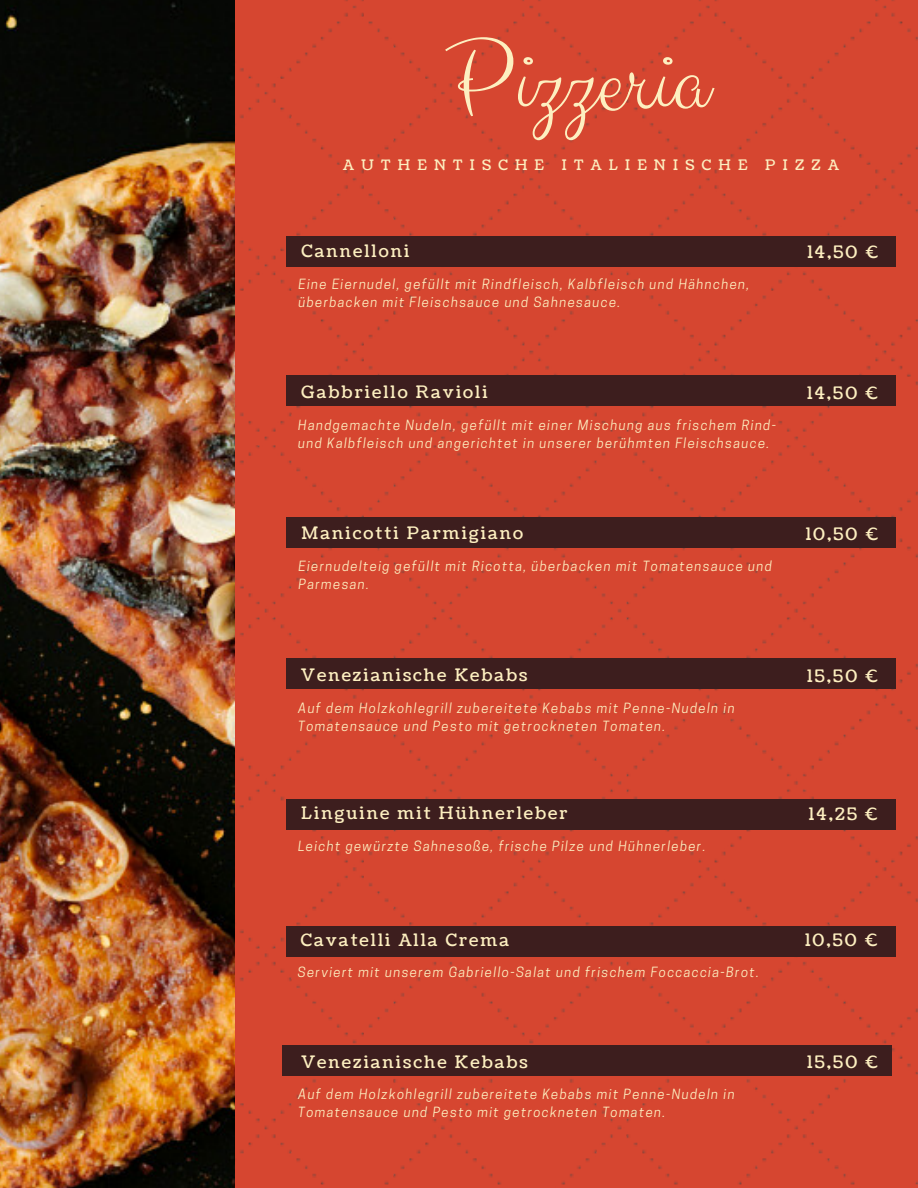
<style>
.page{position:relative;width:918px;height:1188px;background:#fff}
.page>*{position:absolute;margin:0;border:0;box-sizing:border-box;transform-origin:0 0}
.t1{font:99.6px "Clicker Script";color:#fdefc0}
.t2{font:17.1px "Coustard";letter-spacing:.12em;color:#fdefc0}
.t3{font:14.4px "Coustard";letter-spacing:.5em;color:#fdefc0}
.t4{font:italic 13.2px/18px "Cooper Hewitt";letter-spacing:.1em;color:#fdefc0}
</style>
<div class="page">
<div style="left:235px;top:0;width:683px;height:1188px;background:#d64630"></div>
<img style="left:0;top:0;width:235px;height:1188px">
<div style="left:286px;top:236px;width:610px;height:31px;background:#3d1e1e"></div>
<div style="left:286px;top:375px;width:610px;height:31px;background:#3d1e1e"></div>
<div style="left:286px;top:517px;width:610px;height:30px;background:#3d1e1e"></div>
<div style="left:286px;top:658px;width:610px;height:31px;background:#3d1e1e"></div>
<div style="left:282px;top:1045px;width:610px;height:31px;background:#3d1e1e"></div>
<div style="left:286px;top:799px;width:610px;height:31px;background:#3d1e1e"></div>
<div style="left:286px;top:926px;width:610px;height:30px;background:#3d1e1e"></div>
<p class="t1" style="left:445px;top:19px;width:264px">Pizzeria</p>
<p class="t3" style="left:343px;top:155px;width:497px">AUTHENTISCHE ITALIENISCHE PIZZA</p>
<p class="t2" style="left:302px;top:240px;width:109px">Cannelloni</p>
<p class="t4" style="left:298px;top:277px;width:452px">Eine Eiernudel, gefüllt mit Rindfleisch, Kalbfleisch und Hähnchen, überbacken mit Fleischsauce und Sahnesauce.</p>
<p class="t2" style="left:807px;top:240px;width:72px">14,50 €</p>
<p class="t2" style="left:301px;top:381px;width:188px">Gabbriello Ravioli</p>
<p class="t4" style="left:298px;top:418px;width:479px">Handgemachte Nudeln, gefüllt mit einer Mischung aus frischem Rind&shy;und Kalbfleisch und angerichtet in unserer berühmten Fleischsauce.</p>
<p class="t2" style="left:302px;top:522px;width:223px">Manicotti Parmigiano</p>
<p class="t4" style="left:298px;top:559px;width:475px">Eiernudelteig gefüllt mit Ricotta, überbacken mit Tomatensauce und<br>Parmesan.</p>
<p class="t2" style="left:807px;top:382px;width:72px">14,50 €</p>
<p class="t2" style="left:806px;top:523px;width:74px">10,50 €</p>
<p class="t2" style="left:301px;top:664px;width:228px">Venezianische Kebabs</p>
<p class="t4" style="left:298px;top:701px;width:438px">Auf dem Holzkohlegrill zubereitete Kebabs mit Penne-Nudeln in<br>Tomatensauce und Pesto mit getrockneten Tomaten.</p>
<p class="t2" style="left:301px;top:802px;width:268px">Linguine mit Hühnerleber</p>
<p class="t4" style="left:298px;top:839px;width:409px">Leicht gewürzte Sahnesoße, frische Pilze und Hühnerleber.</p>
<p class="t2" style="left:807px;top:665px;width:72px">15,50 €</p>
<p class="t2" style="left:809px;top:802px;width:70px">14,25 €</p>
<p class="t2" style="left:301px;top:929px;width:210px">Cavatelli Alla Crema</p>
<p class="t4" style="left:298px;top:965px;width:463px">Serviert mit unserem Gabriello-Salat und frischem Foccaccia-Brot.</p>
<p class="t2" style="left:302px;top:1050px;width:228px">Venezianische Kebabs</p>
<p class="t4" style="left:298px;top:1087px;width:438px">Auf dem Holzkohlegrill zubereitete Kebabs mit Penne-Nudeln in<br>Tomatensauce und Pesto mit getrockneten Tomaten.</p>
<p class="t2" style="left:805px;top:929px;width:74px">10,50 €</p>
<p class="t2" style="left:807px;top:1051px;width:72px">15,50 €</p>
</div>
